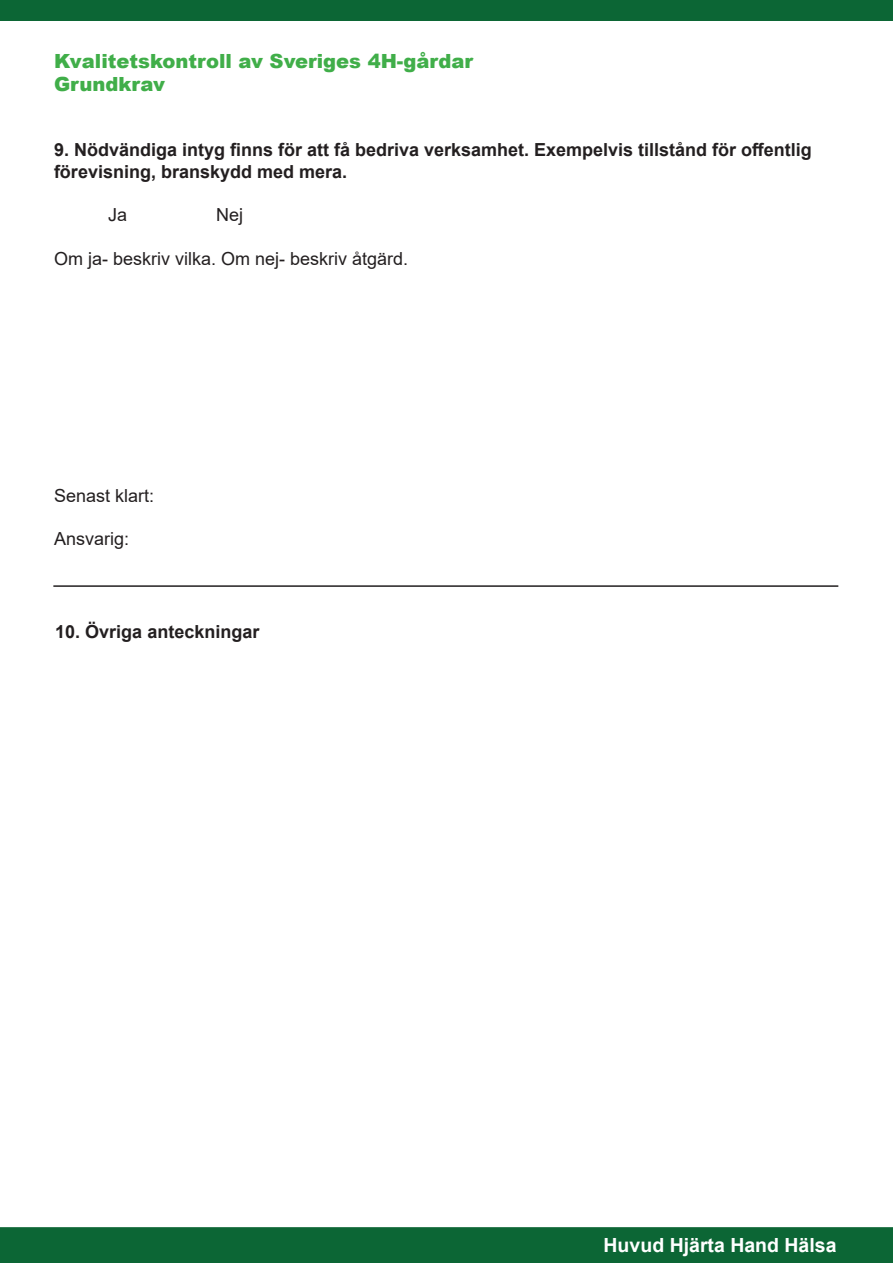
<style>
.page{position:relative;width:893px;height:1263px;background:#fff}
.page>*{position:absolute;margin:0;border:0;box-sizing:border-box;transform-origin:0 0}
.t1{font:900 19.5px "Arial";color:#40ae49}
.t2{font:700 19.5px "Arial";color:#fff}
.t3{font:700 18px/21.6px "Arial";color:#231f20}
.t4{font:18px "Arial";color:#231f20}
</style>
<div class="page">
<div style="left:0;top:0;width:893px;height:21px;background:#0c6635"></div>
<div style="left:0;top:1227px;width:893px;height:36px;background:#0c6635"></div>
<hr style="left:53px;top:585px;width:785px;height:2px;background:#231f20">
<p class="t1" style="left:54px;top:47px;width:421px">Kvalitetskontroll av Sveriges 4H-gårdar</p>
<p class="t1" style="left:54px;top:70px;width:113px">Grundkrav</p>
<p class="t3" style="left:54px;top:140px;width:759px">9. Nödvändiga intyg finns för att få bedriva verksamhet. Exempelvis tillstånd för offentlig förevisning, branskydd med mera.</p>
<p class="t4" style="left:108px;top:203px;width:21px">Ja</p>
<p class="t4" style="left:216px;top:203px;width:28px">Nej</p>
<p class="t4" style="left:54px;top:246px;width:356px">Om ja- beskriv vilka. Om nej- beskriv åtgärd.</p>
<p class="t4" style="left:54px;top:483px;width:102px">Senast klart:</p>
<p class="t4" style="left:54px;top:527px;width:77px">Ansvarig:</p>
<p class="t3" style="left:55px;top:621px;width:206px">10. Övriga anteckningar</p>
<p class="t2" style="left:604px;top:1231px;width:234px">Huvud Hjärta Hand Hälsa</p>
</div>
